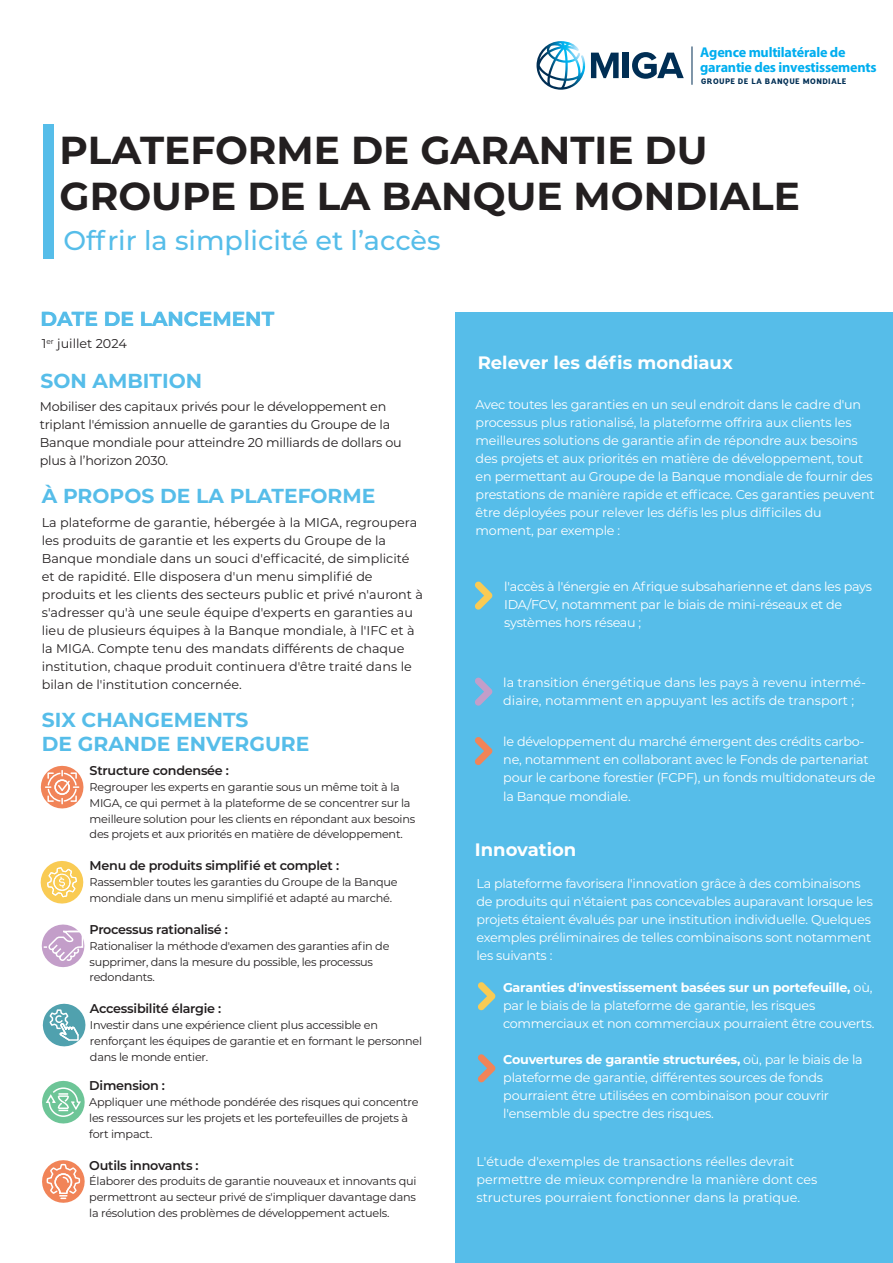
<style>
.page{position:relative;width:893px;height:1263px;background:#fff}
.page>*{position:absolute;margin:0;border:0;box-sizing:border-box;transform-origin:0 0}
.t1{font:700 39px/46.8px "Montserrat";color:#231f20}
.t2{font:500 27px "Montserrat";color:#56bde9}
.t3{font:700 20.25px/24.3px "Montserrat";color:#56bde9}
.t4{font:700 18px "Montserrat";color:#fff}
.t5{font:700 14.25px/14.7px "Myriad Pro";letter-spacing:-.015em;color:#00aeef}
.t6{font:12.75px/18px "Montserrat";letter-spacing:-.02em;color:#fff}
.t7{font:12.75px/18px "Montserrat";color:#231f20}
.t8{font:12.75px/18px "Montserrat";color:#fff}
.t9{font:600 12.75px "Montserrat";letter-spacing:-.02em;color:#231f20}
.t10{font:11.25px/15.8px "Montserrat";letter-spacing:-.02em;color:#231f20}
.t11{font:800 7.95px "Andes";letter-spacing:.03em;color:#002e54}
.s1{font-weight:700}
</style>
<div class="page">
<div style="left:43px;top:124px;width:11px;height:135px;background:#56bde9"></div>
<div style="left:455px;top:312px;width:438px;height:951px;background:#56bde9"></div>
<svg style="left:42px;top:1160px;width:43px;height:43px"></svg>
<svg style="left:42px;top:1080px;width:43px;height:44px"></svg>
<svg style="left:42px;top:1003px;width:44px;height:44px"></svg>
<svg style="left:41px;top:924px;width:44px;height:44px"></svg>
<svg style="left:40px;top:861px;width:44px;height:43px"></svg>
<svg style="left:40px;top:765px;width:44px;height:44px"></svg>
<svg style="left:478px;top:982px;width:18px;height:28px"></svg>
<svg style="left:475px;top:581px;width:18px;height:29px"></svg>
<svg style="left:475px;top:677px;width:18px;height:29px"></svg>
<svg style="left:475px;top:737px;width:18px;height:28px"></svg>
<svg style="left:478px;top:1054px;width:18px;height:29px"></svg>
<svg style="left:591px;top:53px;width:28px;height:25px"></svg>
<div style="left:623px;top:53px;width:6px;height:25px;background:#002e54"></div>
<svg style="left:632px;top:52px;width:52px;height:27px"></svg>
<img style="left:536px;top:41px;width:49px;height:49px">
<hr style="left:692px;top:46px;width:1px;height:39px;background:#002e54">
<p class="t5" style="left:700px;top:44px;width:178px">Agence multilatérale de garantie des investissements</p>
<p class="t11" style="left:701px;top:76px;width:147px">GROUPE DE LA BANQUE MONDIALE</p>
<h1 class="t1" style="left:60px;top:124px;width:742px">PLATEFORME DE GARANTIE DU<br>GROUPE DE LA BANQUE MONDIALE</h1>
<h2 class="t2" style="left:63px;top:222px;width:379px">Offrir la simplicité et l’accès</h2>
<h3 class="t3" style="left:40px;top:305px;width:235px">DATE DE LANCEMENT</h3>
<p class="t7" style="left:42px;top:334px;width:86px">1<sup>er</sup> juillet 2024</p>
<h3 class="t3" style="left:40px;top:368px;width:163px">SON AMBITION</h3>
<p class="t7" style="left:40px;top:397px;width:363px">Mobiliser des capitaux privés pour le développement en triplant l'émission annuelle de garanties du Groupe de la Banque mondiale pour atteindre 20 milliards de dollars ou plus à l’horizon 2030.</p>
<h3 class="t3" style="left:42px;top:483px;width:335px">À PROPOS DE LA PLATEFORME</h3>
<p class="t7" style="left:42px;top:513px;width:383px">La plateforme de garantie, hébergée à la MIGA, regroupera les produits de garantie et les experts du Groupe de la Banque mondiale dans un souci d'efficacité, de simplicité et de rapidité. Elle disposera d'un menu simplifié de produits et les clients des secteurs public et privé n'auront à s'adresser qu'à une seule équipe d'experts en garanties au lieu de plusieurs équipes à la Banque mondiale, à l'IFC et à la MIGA. Compte tenu des mandats différents de chaque institution, chaque produit continuera d'être traité dans le bilan de l'institution concernée.</p>
<h3 class="t3" style="left:42px;top:707px;width:269px">SIX CHANGEMENTS<br>DE GRANDE ENVERGURE</h3>
<p class="t9" style="left:90px;top:762px;width:141px">Structure condensée :</p>
<p class="t10" style="left:90px;top:779px;width:327px">Regrouper les experts en garantie sous un même toit à la MIGA, ce qui permet à la plateforme de se concentrer sur la meilleure solution pour les clients en répondant aux besoins des projets et aux priorités en matière de développement.</p>
<p class="t9" style="left:90px;top:857px;width:251px">Menu de produits simplifié et complet :</p>
<p class="t10" style="left:90px;top:874px;width:310px">Rassembler toutes les garanties du Groupe de la Banque mondiale dans un menu simplifié et adapté au marché.</p>
<p class="t9" style="left:90px;top:920px;width:140px">Processus rationalisé :</p>
<p class="t10" style="left:90px;top:937px;width:301px">Rationaliser la méthode d'examen des garanties afin de supprimer, dans la mesure du possible, les processus redondants.</p>
<p class="t9" style="left:90px;top:1000px;width:133px">Accessibilité élargie :</p>
<p class="t10" style="left:90px;top:1017px;width:334px">Investir dans une expérience client plus accessible en renforçant les équipes de garantie et en formant le personnel dans le monde entier.</p>
<p class="t9" style="left:89px;top:1077px;width:77px">Dimension :</p>
<p class="t10" style="left:89px;top:1094px;width:331px">Appliquer une méthode pondérée des risques qui concentre les ressources sur les projets et les portefeuilles de projets à fort impact.</p>
<p class="t9" style="left:89px;top:1156px;width:111px">Outils innovants :</p>
<p class="t10" style="left:89px;top:1173px;width:329px;text-align:justify">Élaborer des produits de garantie nouveaux et innovants qui permettront au secteur privé de s'impliquer davantage dans la résolution des problèmes de développement actuels.</p>
<h3 class="t4" style="left:478px;top:350px;width:256px">Relever les défis mondiaux</h3>
<p class="t6" style="left:476px;top:395px;width:401px">Avec toutes les garanties en un seul endroit dans le cadre d'un processus plus rationalisé, la plateforme offrira aux clients les meilleures solutions de garantie afin de répondre aux besoins des projets et aux priorités en matière de développement, tout en permettant au Groupe de la Banque mondiale de fournir des prestations de manière rapide et efficace. Ces garanties peuvent être déployées pour relever les défis les plus difficiles du moment, par exemple :</p>
<p class="t6" style="left:504px;top:577px;width:369px">l'accès à l'énergie en Afrique subsaharienne et dans les pays<br>IDA/FCV, notamment par le biais de mini-réseaux et de systèmes hors réseau ;</p>
<p class="t8" style="left:503px;top:673px;width:364px">la transition énergétique dans les pays à revenu intermé&shy;diaire, notamment en appuyant les actifs de transport ;</p>
<p class="t6" style="left:503px;top:732px;width:374px">le développement du marché émergent des crédits carbo&shy;ne, notamment en collaborant avec le Fonds de partenariat pour le carbone forestier (FCPF), un fonds multidonateurs de la Banque mondiale.</p>
<h3 class="t4" style="left:475px;top:837px;width:103px">Innovation</h3>
<p class="t6" style="left:476px;top:874px;width:398px">La plateforme favorisera l'innovation grâce à des combinaisons de produits qui n'étaient pas concevables auparavant lorsque les projets étaient évalués par une institution individuelle. Quelques exemples préliminaires de telles combinaisons sont notamment les suivants :</p>
<p class="t6" style="left:503px;top:978px;width:373px"><span class="s1">Garanties d'investissement basées sur un portefeuille,</span> où, par le biais de la plateforme de garantie, les risques commerciaux et non commerciaux pourraient être couverts.</p>
<p class="t6" style="left:503px;top:1050px;width:361px"><span class="s1">Couvertures de garantie structurées,</span> où, par le biais de la plateforme de garantie, différentes sources de fonds pourraient être utilisées en combinaison pour couvrir l'ensemble du spectre des risques.</p>
<p class="t8" style="left:476px;top:1152px;width:342px">L'étude d'exemples de transactions réelles devrait permettre de mieux comprendre la manière dont ces structures pourraient fonctionner dans la pratique.</p>
</div>
